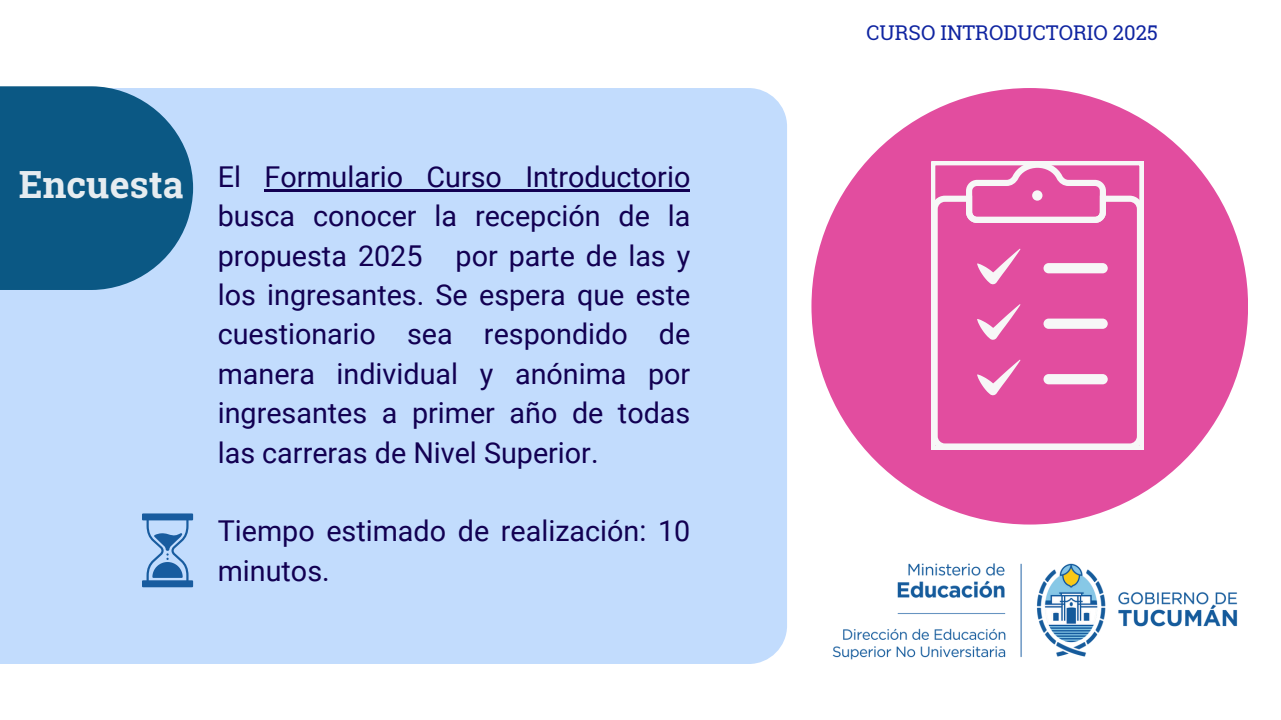
<style>
.page{position:relative;width:1281px;height:720px;background:#fff}
.page>*{position:absolute;margin:0;border:0;box-sizing:border-box;transform-origin:0 0}
.t1{font:700 37.5px "Roboto Slab";color:#e6ecf0}
.t2{font:28.75px/39.4px "Roboto";color:#120052;text-align:justify}
.t3{font:20.38px "Roboto Slab";color:#1025a1}
</style>
<div class="page">
<div style="left:0;top:88px;width:787px;height:576px;background:#c2dcfd"></div>
<svg style="left:0;top:86px;width:193px;height:204px;background:#206792"></svg>
<div style="left:811px;top:88px;width:437px;height:437px;background:#e24d9f;border-radius:50%"></div>
<svg style="left:931px;top:162px;width:212px;height:287px"></svg>
<hr style="left:264px;top:189px;width:426px;height:3px;background:#120052">
<svg style="left:142px;top:513px;width:51px;height:74px;background:#78a4d4"></svg>
<img style="left:832px;top:563px;width:406px;height:97px">
<p class="t1" style="left:19px;top:159px;width:166px">Encuesta</p>
<p class="t2" style="left:218px;top:157px;width:474px">El Formulario Curso Introductorio busca conocer la recepción de la propuesta 2025 por parte de las y los ingresantes. Se espera que este cuestionario sea respondido de manera individual y anónima por ingresantes a primer año de todas las carreras de Nivel Superior.</p>
<h1 class="t2" style="left:218px;top:512px;width:474px">Tiempo estimado de realización: 10 minutos.</h1>
<h2 class="t3" style="left:866px;top:19px;width:293px">CURSO INTRODUCTORIO 2025</h2>
</div>
